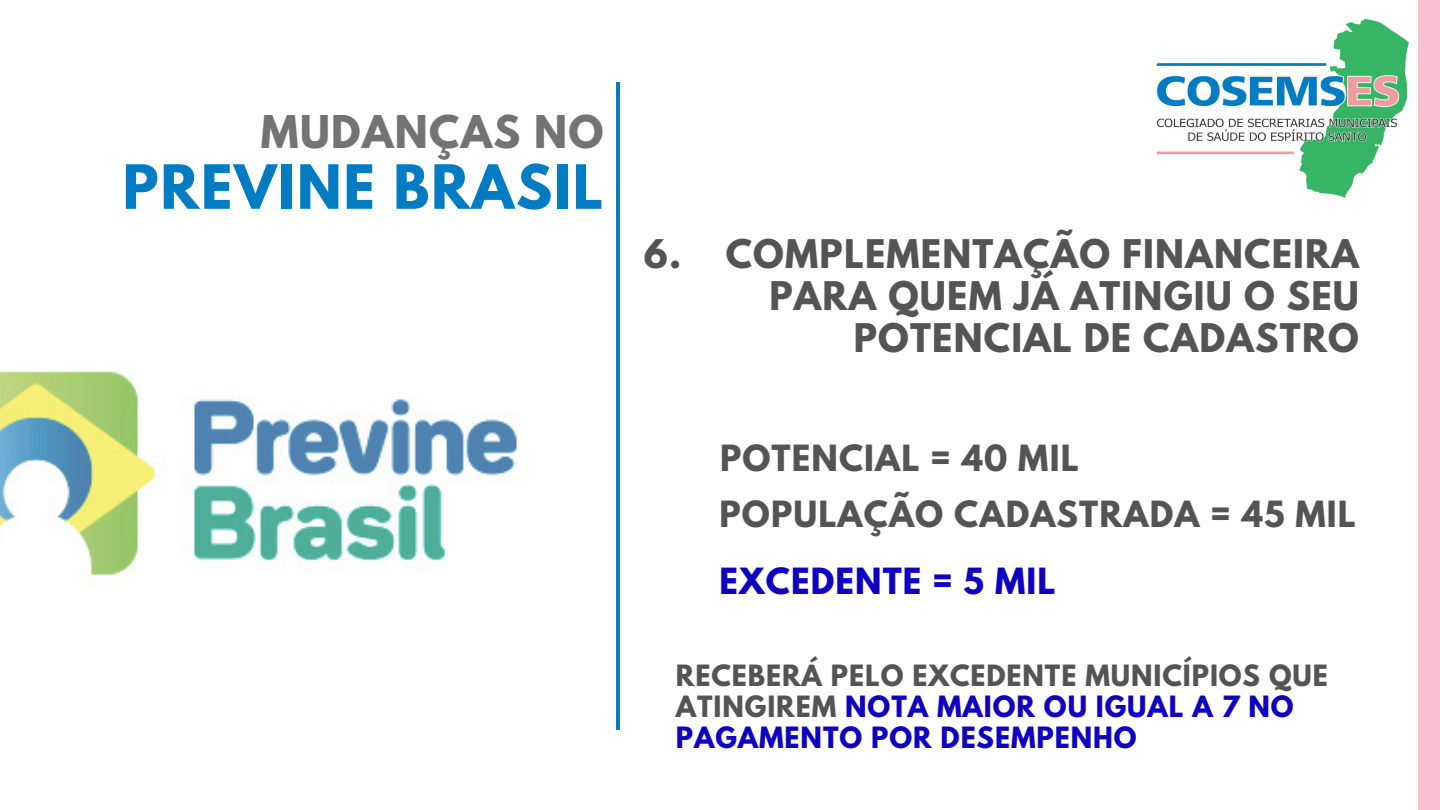
<style>
.page{position:relative;width:1440px;height:810px;background:#fff}
.page>*{position:absolute;margin:0;border:0;box-sizing:border-box;transform-origin:0 0}
.t1{font:700 54px "League Spartan";letter-spacing:.035em;color:#017cc2}
.t2{font:700 40px "League Spartan";letter-spacing:.035em;color:#737373}
.t3{font:700 35px/42px "League Spartan";letter-spacing:.035em;color:#545454;text-align:right}
.t4{font:700 32px "League Spartan";letter-spacing:.035em;color:#545454}
.t5{font:700 32px "League Spartan";letter-spacing:.035em;color:#0f00c1}
.t6{font:700 26px/30.8px "League Spartan";letter-spacing:.035em;color:#545454}
.s1{color:#0f00c1}
</style>
<div class="page">
<hr style="left:616px;top:82px;width:4px;height:648px;background:#017cc2">
<div style="left:1418px;top:0;width:22px;height:810px;background:#fac1d3"></div>
<img style="left:1157px;top:20px;width:252px;height:177px">
<img style="left:0;top:371px;width:518px;height:204px">
<p class="t2" style="left:261px;top:112px;width:344px">MUDANÇAS NO</p>
<p class="t1" style="left:123px;top:160px;width:482px">PREVINE BRASIL</p>
<p class="t3" style="left:644px;top:237px;width:717px">6. COMPLEMENTAÇÃO FINANCEIRA<br>PARA QUEM JÁ ATINGIU O SEU<br>POTENCIAL DE CADASTRO</p>
<p class="t4" style="left:720px;top:442px;width:360px">POTENCIAL = 40 MIL</p>
<p class="t4" style="left:720px;top:498px;width:638px">POPULAÇÃO CADASTRADA = 45 MIL</p>
<p class="t5" style="left:720px;top:565px;width:338px">EXCEDENTE = 5 MIL</p>
<p class="t6" style="left:676px;top:664px;width:653px">RECEBERÁ PELO EXCEDENTE MUNICÍPIOS QUE<br>ATINGIREM <span class="s1">NOTA MAIOR OU IGUAL A 7 NO<br>PAGAMENTO POR DESEMPENHO</span></p>
</div>
